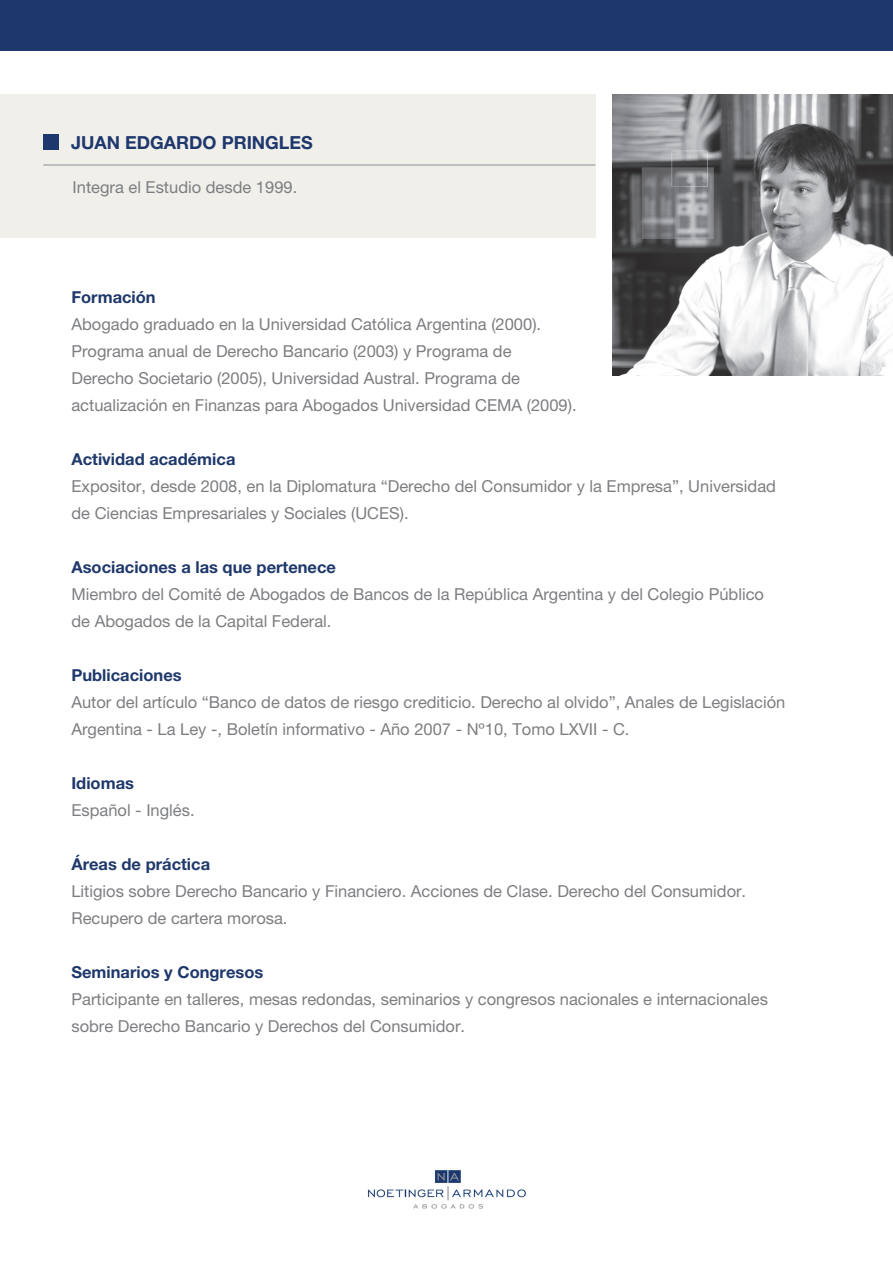
<style>
.page{position:relative;width:893px;height:1263px;background:#fff}
.page>*{position:absolute;margin:0;border:0;box-sizing:border-box;transform-origin:0 0}
.t1{font:700 18px "Helvetica Neue";color:#1e376d}
.t2{font:16.5px/27px "Helvetica Neue";color:#7c7e81}
.t3{font:700 16.5px "Helvetica Neue";color:#1f386b}
</style>
<div class="page">
<div style="left:0;top:94px;width:596px;height:143px;background:#f0efea"></div>
<hr style="left:43px;top:164px;width:552px;height:2px;background:#bcbdc0">
<div style="left:0;top:0;width:893px;height:50px;background:#1e376d"></div>
<div style="left:44px;top:135px;width:15px;height:15px;background:#1e376d"></div>
<img style="left:368px;top:1170px;width:158px;height:39px">
<img style="left:612px;top:94px;width:281px;height:281px">
<p class="t1" style="left:71px;top:132px;width:243px">JUAN EDGARDO PRINGLES</p>
<p class="t2" style="left:73px;top:173px;width:226px">Integra el Estudio desde 1999.</p>
<p class="t3" style="left:71px;top:287px;width:86px">Formación</p>
<p class="t2" style="left:71px;top:311px;width:507px">Abogado graduado en la Universidad Católica Argentina (2000).<br>Programa anual de Derecho Bancario (2003) y Programa de Derecho Societario (2005), Universidad Austral. Programa de actualización en Finanzas para Abogados Universidad CEMA (2009).</p>
<p class="t3" style="left:71px;top:449px;width:166px">Actividad académica</p>
<p class="t2" style="left:71px;top:473px;width:706px">Expositor, desde 2008, en la Diplomatura “Derecho del Consumidor y la Empresa”, Universidad de Ciencias Empresariales y Sociales (UCES).</p>
<p class="t3" style="left:71px;top:557px;width:266px">Asociaciones a las que pertenece</p>
<p class="t2" style="left:71px;top:581px;width:694px">Miembro del Comité de Abogados de Bancos de la República Argentina y del Colegio Público de Abogados de la Capital Federal.</p>
<p class="t3" style="left:71px;top:665px;width:112px">Publicaciones</p>
<p class="t2" style="left:71px;top:689px;width:715px">Autor del artículo “Banco de datos de riesgo crediticio. Derecho al olvido”, Anales de Legislación<br>Argentina - La Ley -, Boletín informativo - Año 2007 - Nº10, Tomo LXVII - C.</p>
<p class="t3" style="left:71px;top:773px;width:64px">Idiomas</p>
<p class="t2" style="left:71px;top:797px;width:125px">Español - Inglés.</p>
<p class="t3" style="left:71px;top:854px;width:140px">Áreas de práctica</p>
<p class="t2" style="left:71px;top:878px;width:676px">Litigios sobre Derecho Bancario y Financiero. Acciones de Clase. Derecho del Consumidor.<br>Recupero de cartera morosa.</p>
<p class="t3" style="left:71px;top:962px;width:193px">Seminarios y Congresos</p>
<p class="t2" style="left:71px;top:986px;width:698px">Participante en talleres, mesas redondas, seminarios y congresos nacionales e internacionales sobre Derecho Bancario y Derechos del Consumidor.</p>
</div>
